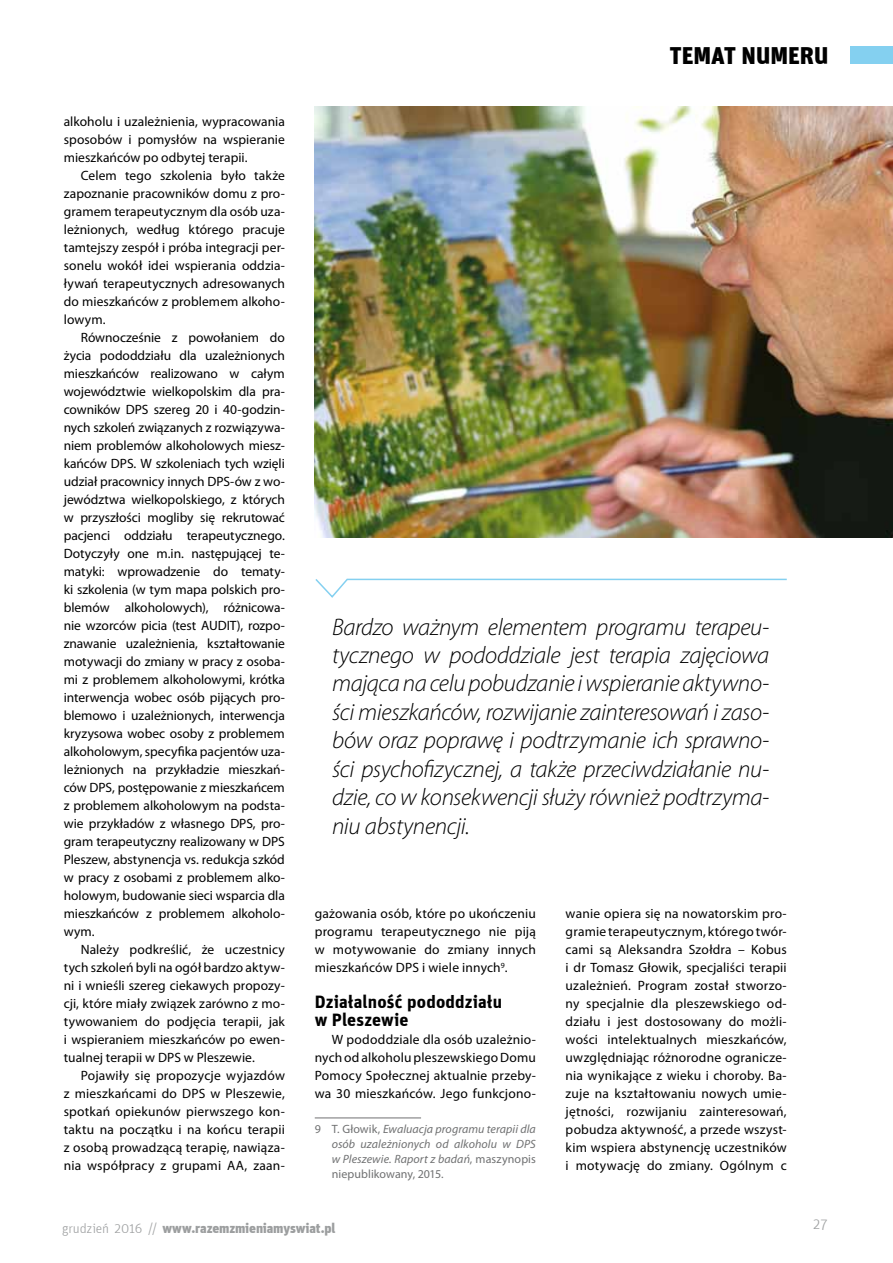
<style>
.page{position:relative;width:893px;height:1263px;background:#fff}
.page>*{position:absolute;margin:0;border:0;box-sizing:border-box;transform-origin:0 0}
.t1{font:italic 300 24px/28.5px "Myriad Pro";letter-spacing:-.015em;color:#000;text-align:justify}
.t2{font:900 24px "Unit";color:#000}
.t3{font:700 18px/18px "Unit";letter-spacing:.01em;color:#000}
.t4{font:300 15px "Unit";color:#9c9e9f}
.t5{font:900 13.8px "Unit";letter-spacing:-.01em;color:#9c9e9f}
.t6{font:13.5px/18px "Myriad Pro";letter-spacing:.01em;color:#000;text-align:justify}
.t7{font:italic 12px/15px "Myriad Pro";letter-spacing:.005em;color:#707172;text-align:justify}
.s1{font-style:normal}
.s2{font-weight:300}
</style>
<div class="page">
<hr style="left:315px;top:1118px;width:106px;height:1px;background:#707172">
<img style="left:315px;top:106px;width:578px;height:432px">
<svg style="left:315px;top:578px;width:472px;height:20px"></svg>
<div style="left:850px;top:46px;width:43px;height:18px;background:#84d0f0"></div>
<p class="t6" style="left:64px;top:112px;width:223px">alkoholu i uzależnienia, wypracowania sposobów i pomysłów na wspieranie mieszkańców po odbytej terapii.</p>
<p class="t6" style="left:64px;top:166px;width:223px;text-indent:17px">Celem tego szkolenia było także zapoznanie pracowników domu z pro&shy;gramem terapeutycznym dla osób uza&shy;leżnionych, według którego pracuje tamtejszy zespół i próba integracji per&shy;sonelu wokół idei wspierania oddzia&shy;ływań terapeutycznych adresowanych do mieszkańców z problemem alkoho&shy;lowym.</p>
<p class="t6" style="left:64px;top:328px;width:223px;text-indent:17px">Równocześnie z powołaniem do życia pododdziału dla uzależnionych mieszkańców realizowano w całym województwie wielkopolskim dla pra&shy;cowników DPS szereg 20 i 40-godzin&shy;nych szkoleń związanych z rozwiązywa&shy;niem problemów alkoholowych miesz&shy;kańców DPS. W szkoleniach tych wzięli udział pracownicy innych DPS-ów z wo&shy;jewództwa wielkopolskiego, z których w przyszłości mogliby się rekrutować pacjenci oddziału terapeutycznego.<br>Dotyczyły one m.in. następującej te&shy;matyki: wprowadzenie do tematy&shy;ki szkolenia (w tym mapa polskich pro&shy;blemów alkoholowych), różnicowa&shy;nie wzorców picia (test AUDIT), rozpo&shy;znawanie uzależnienia, kształtowanie motywacji do zmiany w pracy z osoba&shy;mi z problemem alkoholowymi, krótka interwencja wobec osób pijących pro&shy;blemowo i uzależnionych, interwencja kryzysowa wobec osoby z problemem alkoholowym, specyfika pacjentów uza&shy;leżnionych na przykładzie mieszkań&shy;ców DPS, postępowanie z mieszkańcem z problemem alkoholowym na podsta&shy;wie przykładów z własnego DPS, pro&shy;gram terapeutyczny realizowany w DPS Pleszew, abstynencja vs. redukcja szkód w pracy z osobami z problemem alko&shy;holowym, budowanie sieci wsparcia dla mieszkańców z problemem alkoholo&shy;wym.</p>
<p class="t6" style="left:64px;top:940px;width:223px;text-indent:17px">Należy podkreślić, że uczestnicy tych szkoleń byli na ogół bardzo aktyw&shy;ni i wnieśli szereg ciekawych propozy&shy;cji, które miały związek zarówno z mo&shy;tywowaniem do podjęcia terapii, jak i wspieraniem mieszkańców po ewen&shy;tualnej terapii w DPS w Pleszewie.</p>
<p class="t6" style="left:64px;top:1066px;width:223px;text-indent:17px">Pojawiły się propozycje wyjazdów z mieszkańcami do DPS w Pleszewie, spotkań opiekunów pierwszego kon&shy;taktu na początku i na końcu terapii z osobą prowadzącą terapię, nawiąza&shy;nia współpracy z grupami AA, zaan-</p>
<h1 class="t2" style="left:669px;top:40px;width:161px">temat numeru</h1>
<p class="t1" style="left:332px;top:612px;width:439px">Bardzo ważnym elementem programu terapeu&shy;tycznego w pododdziale jest terapia zajęciowa mająca na celu pobudzanie i wspieranie aktywno&shy;ści mieszkańców, rozwijanie zainteresowań i zaso&shy;bów oraz poprawę i podtrzymanie ich sprawno&shy;ści psychofizycznej, a także przeciwdziałanie nu&shy;dzie, co w konsekwencji służy również podtrzyma&shy;niu abstynencji.</p>
<p class="t6" style="left:315px;top:904px;width:223px">gażowania osób, które po ukończeniu programu terapeutycznego nie piją w motywowanie do zmiany innych mieszkańców DPS i wiele innych<sup>9</sup>.</p>
<h2 class="t3" style="left:315px;top:992px;width:189px">Działalność pododdziału w Pleszewie</h2>
<p class="t6" style="left:315px;top:1030px;width:223px;text-indent:17px">W pododdziale dla osób uzależnio&shy;nych od alkoholu pleszewskiego Domu Pomocy Społecznej aktualnie przeby&shy;wa 30 mieszkańców. Jego funkcjono-</p>
<p class="t7" style="left:332px;top:1121px;width:206px;text-indent:-17px"><span class="s1">9 T. Głowik,</span> Ewaluacja programu terapii dla osób uzależnionych od alkoholu w DPS w Pleszewie. Raport z badań<span class="s1">, maszynopis niepublikowany, 2015.</span></p>
<p class="t6" style="left:566px;top:904px;width:223px">wanie opiera się na nowatorskim pro&shy;gramie terapeutycznym, którego twór&shy;cami są Aleksandra Szołdra – Kobus i dr Tomasz Głowik, specjaliści terapii uzależnień. Program został stworzo&shy;ny specjalnie dla pleszewskiego od&shy;działu i jest dostosowany do możli&shy;wości intelektualnych mieszkańców, uwzględniając różnorodne ogranicze&shy;nia wynikające z wieku i choroby. Ba&shy;zuje na kształtowaniu nowych umie&shy;jętności, rozwijaniu zainteresowań, pobudza aktywność, a przede wszyst&shy;kim wspiera abstynencję uczestników i motywację do zmiany. Ogólnym c</p>
<p class="t5" style="left:62px;top:1219px;width:275px"><span class="s2">grudzień 2016 //</span> www.razemzmieniamyswiat.pl</p>
<p class="t4" style="left:813px;top:1215px;width:16px">27</p>
</div>
